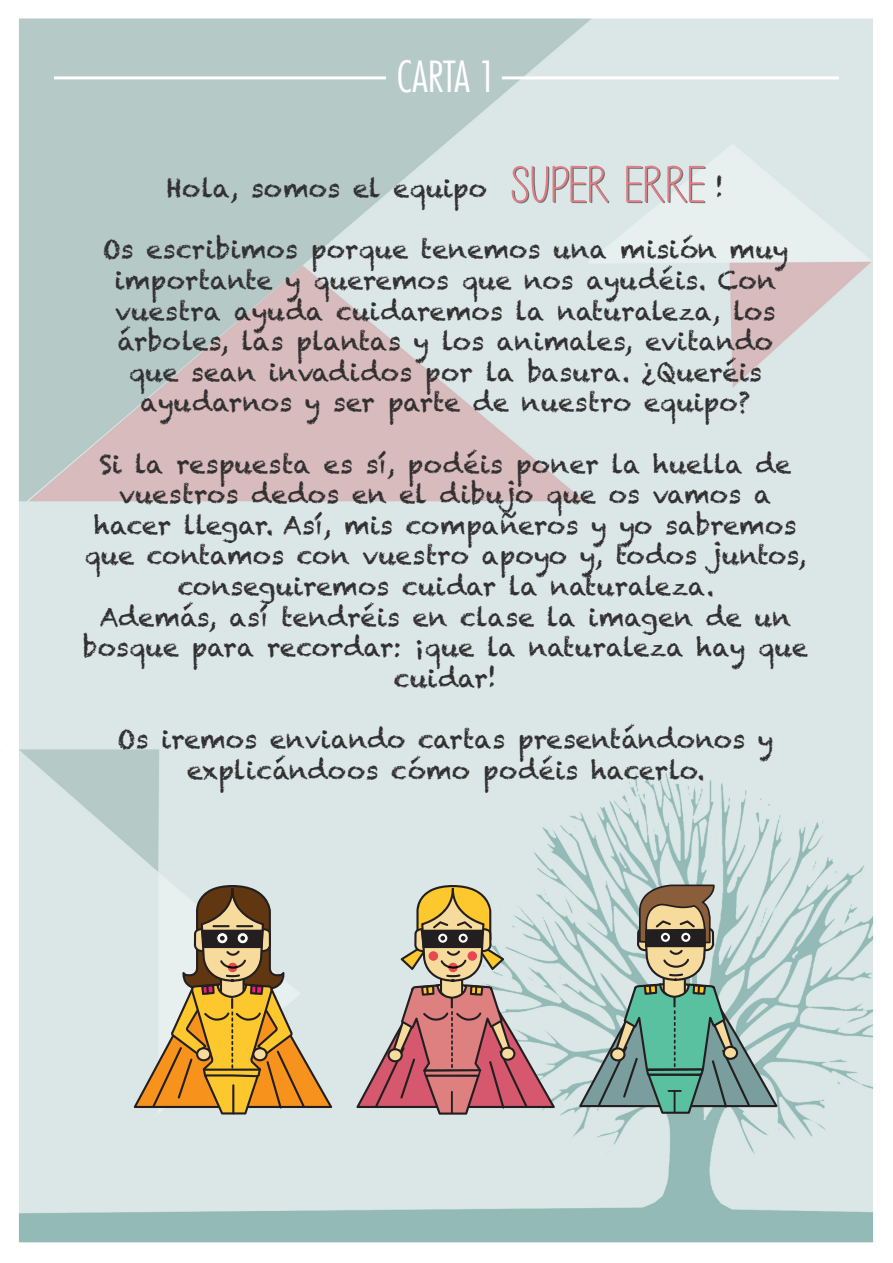
<style>
.page{position:relative;width:893px;height:1263px;background:#fff}
.page>*{position:absolute;margin:0;border:0;box-sizing:border-box;transform-origin:0 0}
.t1{font:51.9px "Give It Your Heart";color:#717275}
.t2{font:300 condensed 42px "Futura Std";letter-spacing:-.01em;color:#fff}
.t3{font:25.5px/30.6px "Chalkduster";color:#312f30;text-align:center}
</style>
<div class="page">
<img style="left:19px;top:18px;width:854px;height:1225px">
<hr style="left:54px;top:76px;width:332px;height:3px;background:#fff">
<hr style="left:502px;top:76px;width:337px;height:3px;background:#fff">
<svg style="left:134px;top:885px;width:198px;height:229px;background:#c8b285"></svg>
<svg style="left:356px;top:885px;width:199px;height:230px;background:#c5a8a1"></svg>
<svg style="left:577px;top:884px;width:203px;height:359px;background:#a7c0b8"></svg>
<p class="t2" style="left:397px;top:52px;width:101px">CARTA 1</p>
<p class="t1" style="left:511px;top:158px;width:197px">SUPER ERRE</p>
<p class="t3" style="left:166px;top:173px;width:322px">Hola, somos el equipo</p>
<p class="t3" style="left:715px;top:173px;width:11px">!</p>
<p class="t3" style="left:102px;top:234px;width:688px">Os escribimos porque tenemos una misión muy importante y queremos que nos ayudéis. Con vuestra ayuda cuidaremos la naturaleza, los árboles, las plantas y los animales, evitando que sean invadidos por la basura. ¿Queréis ayudarnos y ser parte de nuestro equipo?</p>
<p class="t3" style="left:84px;top:449px;width:723px">Si la respuesta es sí, podéis poner la huella de vuestros dedos en el dibujo que os vamos a hacer llegar. Así, mis compañeros y yo sabremos que contamos con vuestro apoyo y, todos juntos, conseguiremos cuidar la naturaleza.</p>
<p class="t3" style="left:83px;top:602px;width:726px">Además, así tendréis en clase la imagen de un bosque para recordar: ¡que la naturaleza hay que cuidar!</p>
<p class="t3" style="left:117px;top:724px;width:658px">Os iremos enviando cartas presentándonos y explicándoos cómo podéis hacerlo.</p>
</div>
